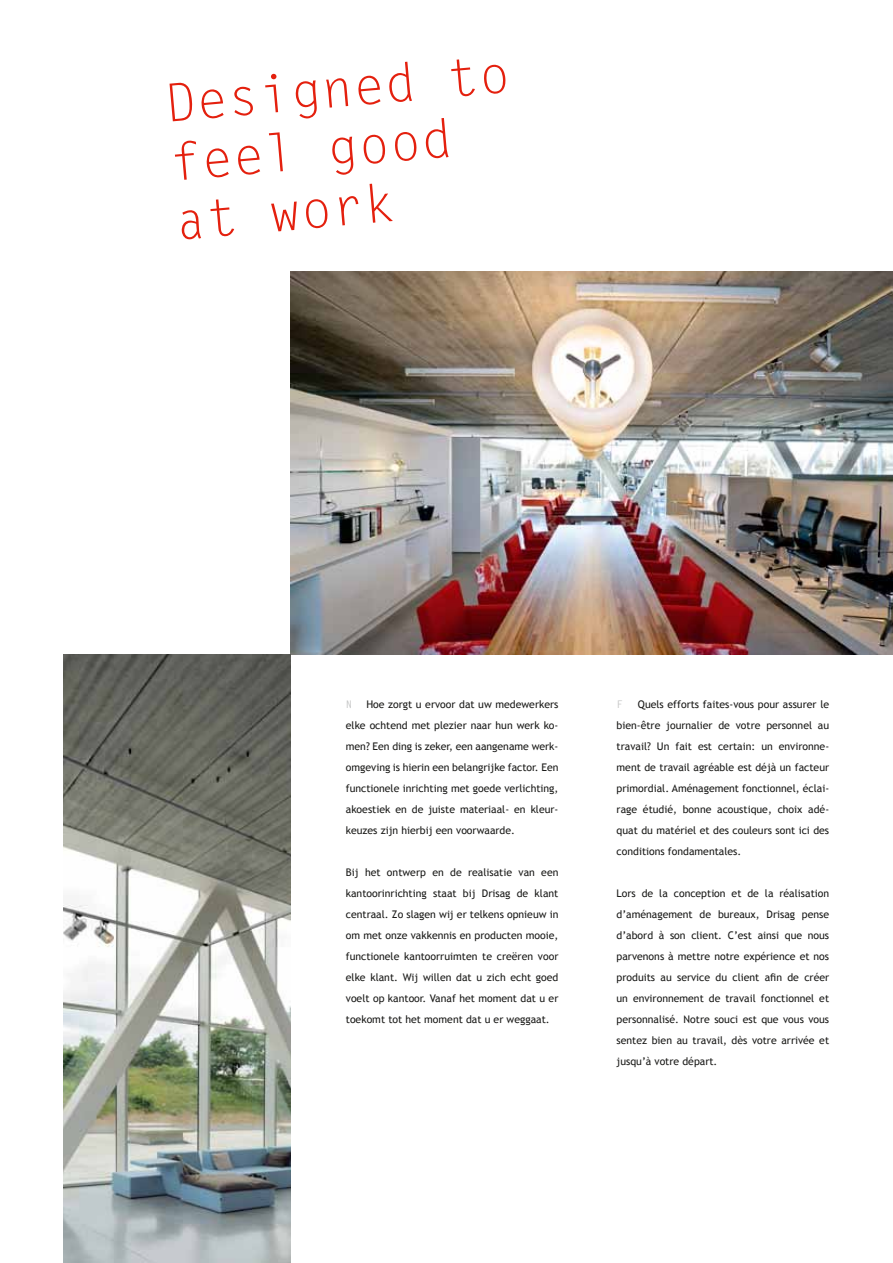
<style>
.page{position:relative;width:893px;height:1263px;background:#fff}
.page>*{position:absolute;margin:0;border:0;box-sizing:border-box;transform-origin:0 0}
.t1{font:52.5px/59.2px "Letter Gothic Std";color:#e4200e}
.t2{font:10.5px/21px "Trebuchet MS";color:#1a1a18;text-align:justify}
.t3{font:700 10.5px "Letter Gothic Std";color:#c5c6c6}
</style>
<div class="page">
<img style="left:291px;top:271px;width:602px;height:384px">
<img style="left:64px;top:655px;width:226px;height:608px">
<h1 class="t1" style="left:162px;top:76px;width:348px;rotate:-5deg">Designed to feel good at work</h1>
<p class="t2" style="left:346px;top:694px;width:214px;text-indent:21px">Hoe zorgt u ervoor dat uw medewerkers elke ochtend met plezier naar hun werk ko&shy;men? Een ding is zeker, een aangename werk&shy;omgeving is hierin een belangrijke factor. Een functionele inrichting met goede verlichting, akoestiek en de juiste materiaal- en kleur&shy;keuzes zijn hierbij een voorwaarde.</p>
<p class="t2" style="left:346px;top:862px;width:214px">Bij het ontwerp en de realisatie van een kantoorinrichting staat bij Drisag de klant centraal. Zo slagen wij er telkens opnieuw in om met onze vakkennis en producten mooie, functionele kantoorruimten te creëren voor elke klant. Wij willen dat u zich echt goed voelt op kantoor. Vanaf het moment dat u er toekomt tot het moment dat u er weggaat.</p>
<p class="t3" style="left:346px;top:698px;width:8px">N</p>
<p class="t2" style="left:617px;top:694px;width:214px;text-indent:21px">Quels efforts faites-vous pour assurer le bien-être journalier de votre personnel au travail? Un fait est certain: un environne&shy;ment de travail agréable est déjà un facteur primordial. Aménagement fonctionnel, éclai&shy;rage étudié, bonne acoustique, choix adé&shy;quat du matériel et des couleurs sont ici des conditions fondamentales.</p>
<p class="t2" style="left:617px;top:883px;width:214px">Lors de la conception et de la réalisation d’aménagement de bureaux, Drisag pense d’abord à son client. C’est ainsi que nous parvenons à mettre notre expérience et nos produits au service du client afin de créer un environnement de travail fonctionnel et personnalisé. Notre souci est que vous vous sentez bien au travail, dès votre arrivée et jusqu’à votre départ.</p>
<p class="t3" style="left:617px;top:698px;width:8px">F</p>
</div>
